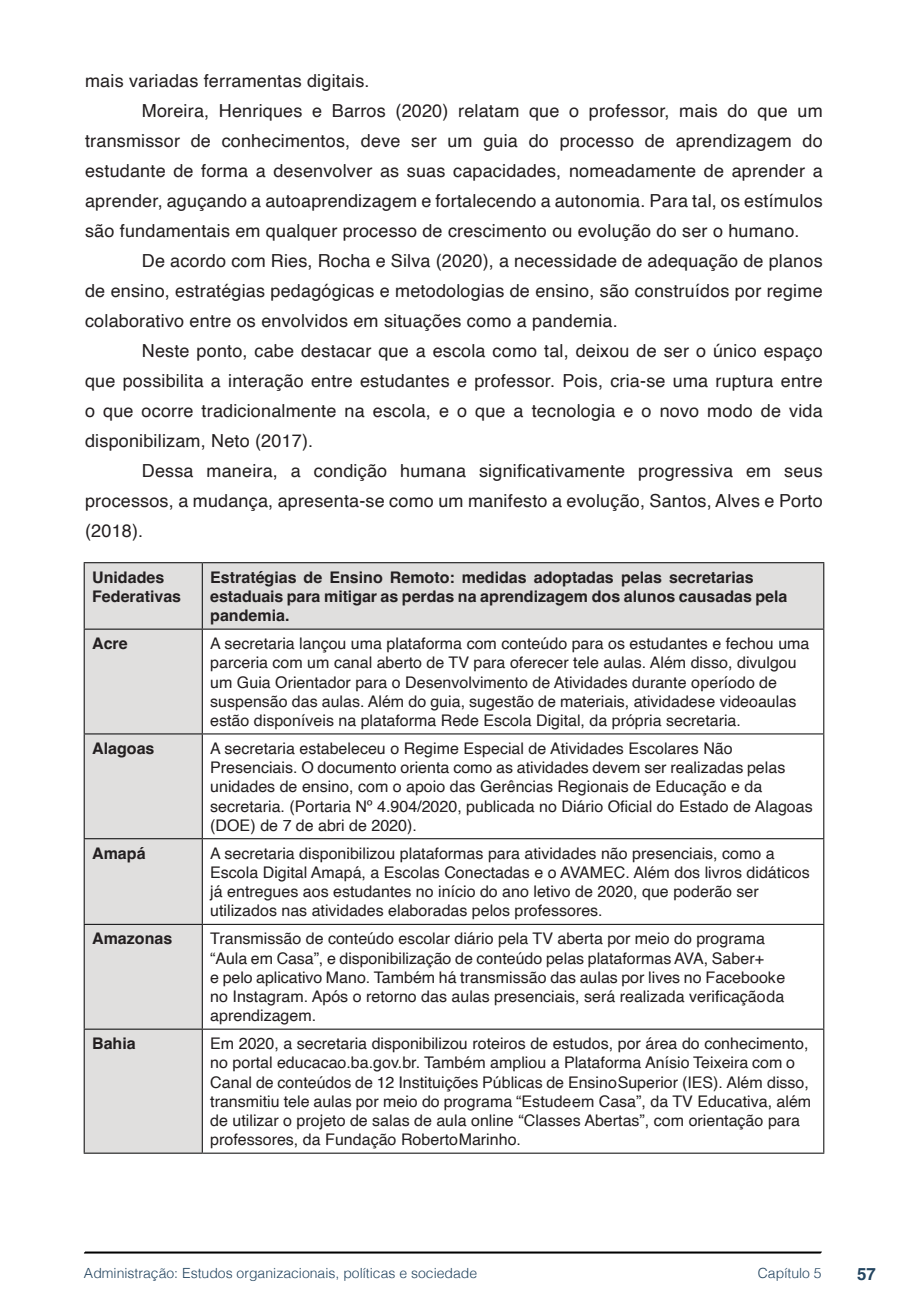
<style>
.page{position:relative;width:908px;height:1304px;background:#fff}
.page>*{position:absolute;margin:0;border:0;box-sizing:border-box;transform-origin:0 0}
.t1{font:18px "Helvetica";letter-spacing:.01em;color:#231f20}
.t2{font:700 16.8px "Helvetica";color:#23445f}
.t3{font:16px/19.2px "Helvetica";color:#231f20}
.t4{font:700 16px/19.2px "Helvetica";color:#231f20}
.t5{font:300 14px "Helvetica";color:#23445f}
</style>
<div class="page">
<svg style="left:84px;top:1251px;width:737px;height:3px;background:#515151"></svg>
<svg style="left:85px;top:563px;width:737px;height:590px"></svg>
<hr style="left:84px;top:562px;width:118px;height:1px;background:#000001">
<hr style="left:84px;top:563px;width:1px;height:66px;background:#000001">
<hr style="left:202px;top:562px;width:621px;height:1px;background:#000001">
<hr style="left:202px;top:563px;width:1px;height:66px;background:#000001">
<hr style="left:822px;top:563px;width:1px;height:66px;background:#000001">
<hr style="left:84px;top:629px;width:118px;height:1px;background:#000001">
<hr style="left:84px;top:630px;width:1px;height:103px;background:#000001">
<hr style="left:202px;top:629px;width:621px;height:1px;background:#000001">
<hr style="left:202px;top:630px;width:1px;height:103px;background:#000001">
<hr style="left:822px;top:630px;width:1px;height:103px;background:#000001">
<hr style="left:84px;top:733px;width:118px;height:1px;background:#000001">
<hr style="left:84px;top:734px;width:1px;height:104px;background:#000001">
<hr style="left:202px;top:733px;width:621px;height:1px;background:#000001">
<hr style="left:202px;top:734px;width:1px;height:104px;background:#000001">
<hr style="left:822px;top:734px;width:1px;height:104px;background:#000001">
<hr style="left:84px;top:838px;width:118px;height:1px;background:#000001">
<hr style="left:84px;top:839px;width:1px;height:85px;background:#000001">
<hr style="left:202px;top:838px;width:621px;height:1px;background:#000001">
<hr style="left:202px;top:839px;width:1px;height:85px;background:#000001">
<hr style="left:822px;top:839px;width:1px;height:85px;background:#000001">
<hr style="left:84px;top:924px;width:118px;height:1px;background:#000001">
<hr style="left:84px;top:925px;width:1px;height:104px;background:#000001">
<hr style="left:202px;top:924px;width:621px;height:1px;background:#000001">
<hr style="left:202px;top:925px;width:1px;height:104px;background:#000001">
<hr style="left:822px;top:925px;width:1px;height:104px;background:#000001">
<hr style="left:84px;top:1029px;width:118px;height:1px;background:#000001">
<hr style="left:84px;top:1030px;width:1px;height:123px;background:#000001">
<hr style="left:202px;top:1029px;width:621px;height:1px;background:#000001">
<hr style="left:202px;top:1030px;width:1px;height:123px;background:#000001">
<hr style="left:822px;top:1030px;width:1px;height:123px;background:#000001">
<hr style="left:84px;top:1153px;width:118px;height:1px;background:#000001">
<hr style="left:202px;top:1153px;width:621px;height:1px;background:#000001">
<p class="t1" style="left:85px;top:67px;width:286px">mais variadas ferramentas digitais.</p>
<p class="t1" style="left:142px;top:97px;width:682px">Moreira, Henriques e Barros (2020) relatam que o professor, mais do que um</p>
<p class="t1" style="left:85px;top:127px;width:738px">transmissor de conhecimentos, deve ser um guia do processo de aprendizagem do</p>
<p class="t1" style="left:85px;top:157px;width:738px">estudante de forma a desenvolver as suas capacidades, nomeadamente de aprender a</p>
<p class="t1" style="left:85px;top:187px;width:738px">aprender, aguçando a autoaprendizagem e fortalecendo a autonomia. Para tal, os estímulos</p>
<p class="t1" style="left:85px;top:217px;width:715px">são fundamentais em qualquer processo de crescimento ou evolução do ser o humano.</p>
<p class="t1" style="left:142px;top:247px;width:682px">De acordo com Ries, Rocha e Silva (2020), a necessidade de adequação de planos</p>
<p class="t1" style="left:85px;top:277px;width:738px">de ensino, estratégias pedagógicas e metodologias de ensino, são construídos por regime</p>
<p class="t1" style="left:85px;top:307px;width:534px">colaborativo entre os envolvidos em situações como a pandemia.</p>
<p class="t1" style="left:142px;top:337px;width:682px">Neste ponto, cabe destacar que a escola como tal, deixou de ser o único espaço</p>
<p class="t1" style="left:85px;top:367px;width:738px">que possibilita a interação entre estudantes e professor. Pois, cria-se uma ruptura entre</p>
<p class="t1" style="left:85px;top:397px;width:738px">o que ocorre tradicionalmente na escola, e o que a tecnologia e o novo modo de vida</p>
<p class="t1" style="left:85px;top:427px;width:229px">disponibilizam, Neto (2017).</p>
<p class="t1" style="left:142px;top:457px;width:682px">Dessa maneira, a condição humana significativamente progressiva em seus</p>
<p class="t1" style="left:85px;top:487px;width:738px">processos, a mudança, apresenta-se como um manifesto a evolução, Santos, Alves e Porto</p>
<p class="t1" style="left:85px;top:517px;width:60px">(2018).</p>
<p class="t4" style="left:92px;top:569px;width:90px">Unidades<br>Federativas</p>
<p class="t4" style="left:210px;top:569px;width:578px">Estratégias de Ensino Remoto: medidas adoptadas pelas secretarias estaduais para mitigar as perdas na aprendizagem dos alunos causadas pela pandemia.</p>
<p class="t4" style="left:92px;top:636px;width:37px">Acre</p>
<p class="t3" style="left:210px;top:634px;width:600px">A secretaria lançou uma plataforma com conteúdo para os estudantes e fechou uma parceria com um canal aberto de TV para oferecer tele aulas. Além disso, divulgou um Guia Orientador para o Desenvolvimento de Atividades durante o período de suspensão das aulas. Além do guia, sugestão de materiais, atividades e videoaulas estão disponíveis na plataforma Rede Escola Digital, da própria secretaria.</p>
<p class="t4" style="left:92px;top:740px;width:64px">Alagoas</p>
<p class="t3" style="left:210px;top:739px;width:603px">A secretaria estabeleceu o Regime Especial de Atividades Escolares Não Presenciais. O documento orienta como as atividades devem ser realizadas pelas unidades de ensino, com o apoio das Gerências Regionais de Educação e da secretaria. (Portaria Nº 4.904/2020, publicada no Diário Oficial do Estado de Alagoas (DOE) de 7 de abri de 2020).</p>
<p class="t4" style="left:92px;top:845px;width:55px">Amapá</p>
<p class="t3" style="left:210px;top:844px;width:600px">A secretaria disponibilizou plataformas para atividades não presenciais, como a Escola Digital Amapá, a Escolas Conectadas e o AVAMEC. Além dos livros didáticos já entregues aos estudantes no início do ano letivo de 2020, que poderão ser utilizados nas atividades elaboradas pelos professores.</p>
<p class="t4" style="left:92px;top:931px;width:82px">Amazonas</p>
<p class="t3" style="left:210px;top:930px;width:576px">Transmissão de conteúdo escolar diário pela TV aberta por meio do programa “Aula em Casa”, e disponibilização de conteúdo pelas plataformas AVA, Saber+<br>e pelo aplicativo Mano. Também há transmissão das aulas por lives no Facebook e no Instagram. Após o retorno das aulas presenciais, será realizada verificação da aprendizagem.</p>
<p class="t4" style="left:92px;top:1036px;width:45px">Bahia</p>
<p class="t3" style="left:210px;top:1034px;width:602px">Em 2020, a secretaria disponibilizou roteiros de estudos, por área do conhecimento, no portal educacao.ba.gov.br. Também ampliou a Plataforma Anísio Teixeira com o Canal de conteúdos de 12 Instituições Públicas de Ensino Superior (IES). Além disso, transmitiu tele aulas por meio do programa “Estude em Casa”, da TV Educativa, além de utilizar o projeto de salas de aula online “Classes Abertas”, com orientação para professores, da Fundação Roberto Marinho.</p>
<p class="t5" style="left:84px;top:1261px;width:394px">Administração: Estudos organizacionais, políticas e sociedade</p>
<p class="t5" style="left:757px;top:1261px;width:65px">Capítulo 5</p>
<p class="t2" style="left:856px;top:1264px;width:20px">57</p>
</div>
